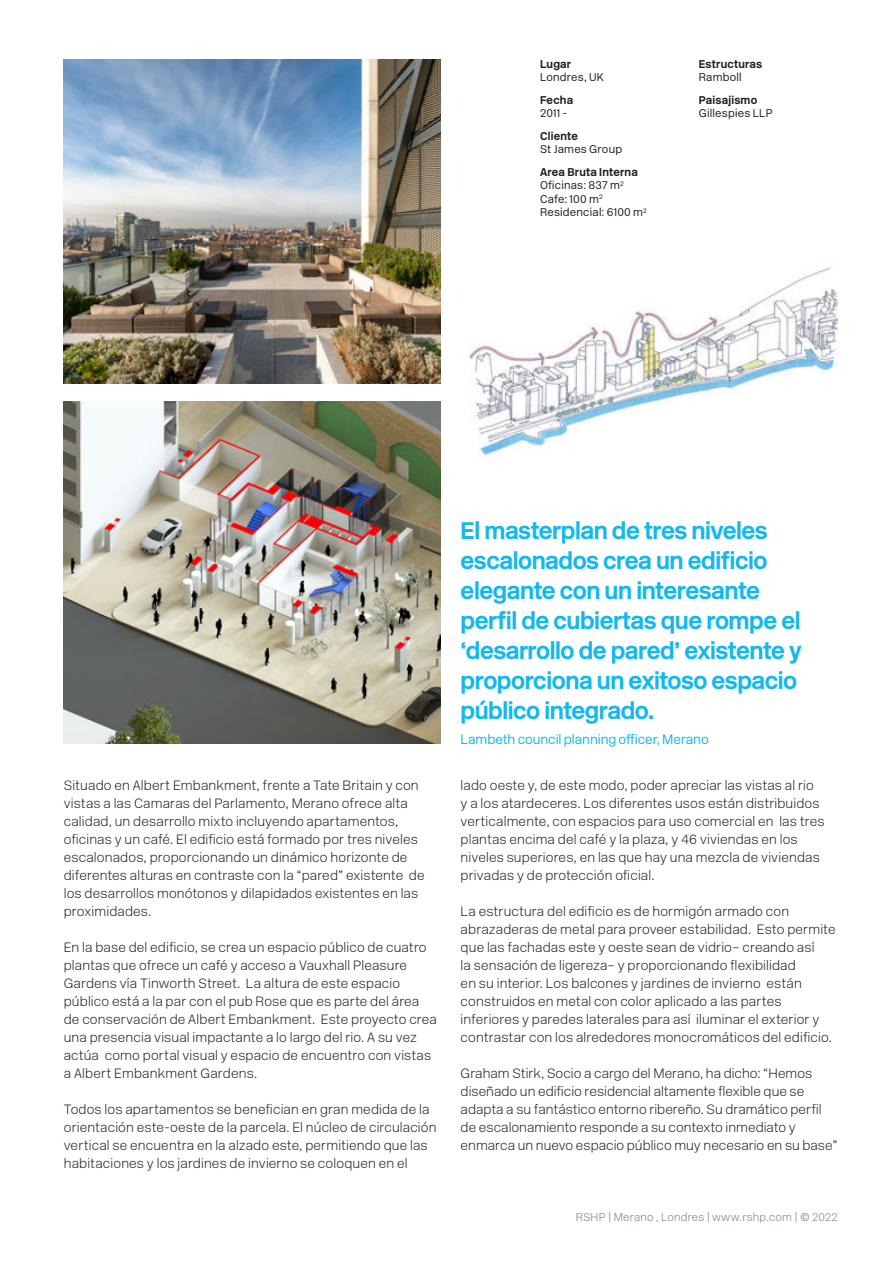
<style>
.page{position:relative;width:893px;height:1263px;background:#fff}
.page>*{position:absolute;margin:0;border:0;box-sizing:border-box;transform-origin:0 0}
.Pullquote{font:700 24px/30px "New Rail Alphabet";letter-spacing:-.02em;color:#15b8ec}
.Body{font:13.5px/18px "New Rail Alphabet White";letter-spacing:.01em;color:#231f20}
.Pullquote_citation{font:300 13.5px "New Rail Alphabet";letter-spacing:-.01em;color:#15b8ec}
.Info_Body{font:300 11.25px/13.5px "New Rail Alphabet";letter-spacing:.02em;color:#231f20}
.Info_Header{font:700 11.25px "New Rail Alphabet";letter-spacing:.02em;color:#231f20}
.Header-Footer{font:11.25px "New Rail Alphabet White";letter-spacing:.02em;color:#847d76}
</style>
<div class="page">
<img style="left:64px;top:402px;width:377px;height:342px">
<img style="left:64px;top:60px;width:377px;height:324px">
<img style="left:469px;top:267px;width:369px;height:189px">
<p class="Info_Header" style="left:540px;top:56px;width:33px">Lugar</p>
<p class="Info_Body" style="left:540px;top:71px;width:66px">Londres, UK</p>
<p class="Info_Header" style="left:540px;top:92px;width:35px">Fecha</p>
<p class="Info_Body" style="left:540px;top:107px;width:29px">2011 -</p>
<p class="Info_Header" style="left:540px;top:128px;width:39px">Cliente</p>
<p class="Info_Body" style="left:540px;top:143px;width:84px">St James Group</p>
<p class="Info_Header" style="left:540px;top:164px;width:99px">Area Bruta Interna</p>
<p class="Info_Body" style="left:540px;top:179px;width:108px">Oficinas: 837 m<sup>2<br></sup>Cafe: 100 m<sup>2<br></sup>Residencial: 6100 m<sup>2</sup></p>
<p class="Info_Header" style="left:699px;top:56px;width:65px">Estructuras</p>
<p class="Info_Body" style="left:699px;top:71px;width:45px">Ramboll</p>
<p class="Info_Header" style="left:699px;top:92px;width:60px">Paisajismo</p>
<p class="Info_Body" style="left:699px;top:107px;width:75px">Gillespies LLP</p>
<p class="Body" style="left:64px;top:776px;width:362px">Situado en Albert Embankment, frente a Tate Britain y con vistas a las Camaras del Parlamento, Merano ofrece alta calidad, un desarrollo mixto incluyendo apartamentos, oficinas y un café. El edificio está formado por tres niveles escalonados, proporcionando un dinámico horizonte de diferentes alturas en contraste con la “pared” existente de los desarrollos monótonos y dilapidados existentes en las proximidades.</p>
<p class="Body" style="left:64px;top:938px;width:375px">En la base del edificio, se crea un espacio público de cuatro plantas que ofrece un café y acceso a Vauxhall Pleasure Gardens vía Tinworth Street. La altura de este espacio público está a la par con el pub Rose que es parte del área de conservación de Albert Embankment. Este proyecto crea una presencia visual impactante a lo largo del rio. A su vez actúa como portal visual y espacio de encuentro con vistas a Albert Embankment Gardens.</p>
<p class="Body" style="left:64px;top:1100px;width:374px">Todos los apartamentos se benefician en gran medida de la orientación este-oeste de la parcela. El núcleo de circulación vertical se encuentra en la alzado este, permitiendo que las habitaciones y los jardines de invierno se coloquen en el</p>
<p class="Pullquote" style="left:461px;top:516px;width:343px">El masterplan de tres niveles escalonados crea un edificio elegante con un interesante perfil de cubiertas que rompe el ‘desarrollo de pared’ existente y proporciona un exitoso espacio público integrado.</p>
<p class="Pullquote_citation" style="left:461px;top:730px;width:250px">Lambeth council planning officer, Merano</p>
<p class="Body" style="left:461px;top:776px;width:365px">lado oeste y, de este modo, poder apreciar las vistas al rio<br>y a los atardeceres. Los diferentes usos están distribuidos verticalmente, con espacios para uso comercial en las tres plantas encima del café y la plaza, y 46 viviendas en los niveles superiores, en las que hay una mezcla de viviendas privadas y de protección oficial.</p>
<p class="Body" style="left:461px;top:902px;width:376px">La estructura del edificio es de hormigón armado con abrazaderas de metal para proveer estabilidad. Esto permite que las fachadas este y oeste sean de vidrio– creando así<br>la sensación de ligereza– y proporcionando flexibilidad<br>en su interior. Los balcones y jardines de invierno están construidos en metal con color aplicado a las partes inferiores y paredes laterales para así iluminar el exterior y contrastar con los alrededores monocromáticos del edificio.</p>
<p class="Body" style="left:461px;top:1064px;width:378px">Graham Stirk, Socio a cargo del Merano, ha dicho: “Hemos diseñado un edificio residencial altamente flexible que se adapta a su fantástico entorno ribereño. Su dramático perfil de escalonamiento responde a su contexto inmediato y enmarca un nuevo espacio público muy necesario en su base”</p>
<p class="Header-Footer" style="left:576px;top:1209px;width:263px">RSHP | Merano , Londres | www.rshp.com | © 2022</p>
</div>
